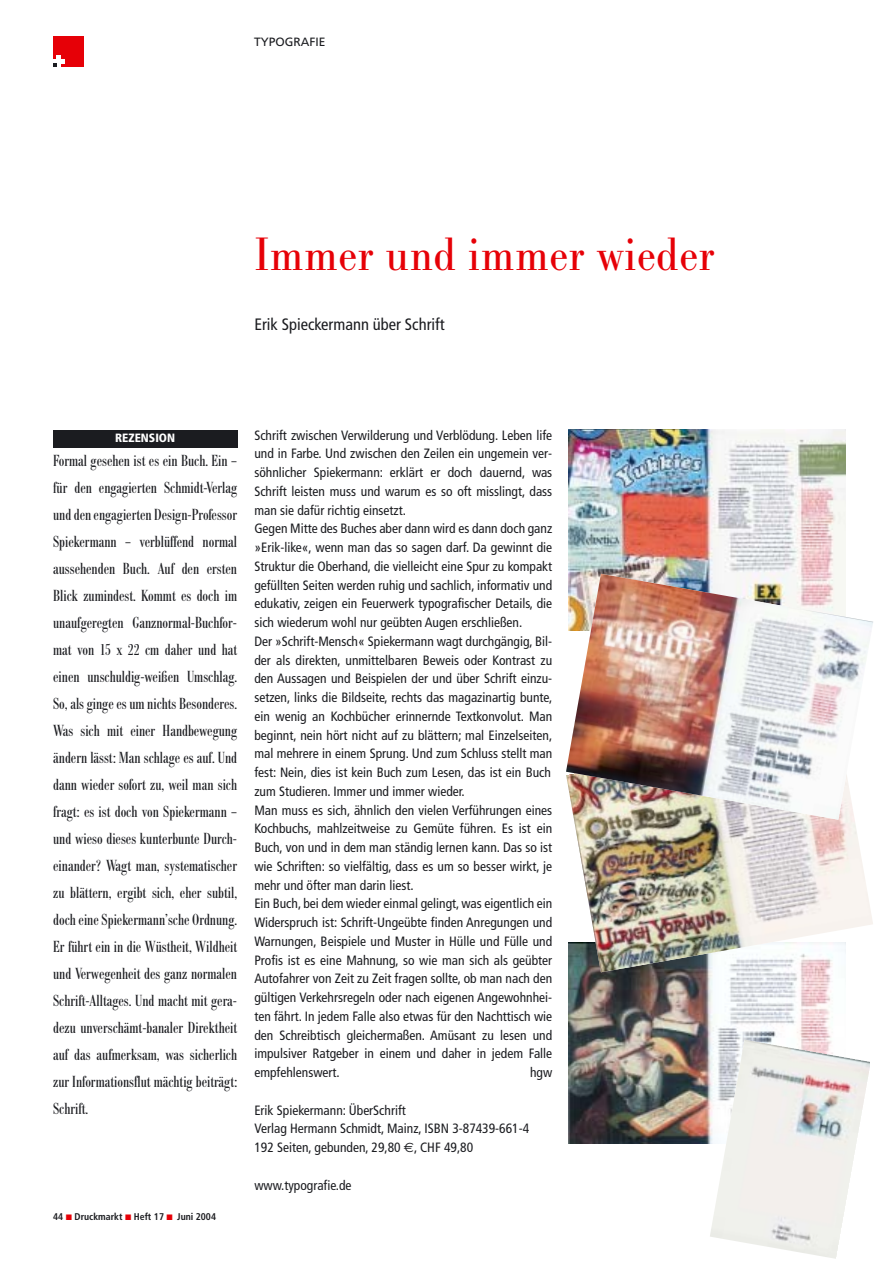
<style>
.page{position:relative;width:893px;height:1263px;background:#fff}
.page>*{position:absolute;margin:0;border:0;box-sizing:border-box;transform-origin:0 0}
.t1{font:48px "Bodoni Nr 1 SB";color:#e60007;scale:.9 1}
.t2{font:16.5px/27px "Bodoni Nr 1 SB Con";color:#1b1c20;text-align:justify}
.t3{font:condensed 16.5px "Frutiger";color:#1b1c20}
.t4{font:condensed 13.5px/18.8px "Frutiger";color:#1b1c20}
.t5{font:12px "Frutiger";color:#1b1c20}
.t6{font:900 condensed 12px "Frutiger";color:#fff}
.t7{font:700 condensed 9.75px "Frutiger";color:#1b1c20}
.s1{font-family:"Euro Sans";font-stretch:normal}
</style>
<div class="page">
<div style="left:53px;top:431px;width:184px;height:17px;background:#1b1c20"></div>
<div style="left:53px;top:36px;width:31px;height:31px;background:#e60007"></div>
<div style="left:53px;top:59px;width:12px;height:5px;background:#fff"></div>
<hr style="left:57px;top:56px;width:4px;height:11px;background:#fff">
<img style="left:568px;top:429px;width:277px;height:145px">
<img style="left:568px;top:972px;width:264px;height:171px">
<img style="left:568px;top:820px;width:305px;height:152px">
<img style="left:566px;top:574px;width:307px;height:246px">
<img style="left:709px;top:1040px;width:161px;height:219px">
<p class="t5" style="left:254px;top:37px;width:73px">TYPOGRAFIE</p>
<h1 class="t1" style="left:254px;top:235px;width:513px">Immer und immer wieder</h1>
<p class="t3" style="left:254px;top:317px;width:192px">Erik Spieckermann über Schrift</p>
<p class="t6" style="left:115px;top:433px;width:62px">REZENSION</p>
<p class="t2" style="left:53px;top:449px;width:185px">Formal gesehen ist es ein Buch. Ein – für den engagierten Schmidt-Verlag und den engagierten Design-Professor Spiekermann – verblüffend normal aussehenden Buch. Auf den ersten Blick zumindest. Kommt es doch im unaufgeregten Ganznormal-Buchfor&shy;mat von 15 x 22 cm daher und hat einen unschuldig-weißen Umschlag.<br>So, als ginge es um nichts Besonderes.<br>Was sich mit einer Handbewegung ändern lässt: Man schlage es auf. Und dann wieder sofort zu, weil man sich fragt: es ist doch von Spiekermann – und wieso dieses kunterbunte Durch&shy;einander? Wagt man, systematischer zu blättern, ergibt sich, eher subtil, doch eine Spiekermann’sche Ordnung.<br>Er führt ein in die Wüstheit, Wildheit und Verwegenheit des ganz normalen Schrift-Alltages. Und macht mit gera&shy;dezu unverschämt-banaler Direktheit auf das aufmerksam, was sicherlich zur Informationsflut mächtig beiträgt:<br>Schrift.</p>
<p class="t7" style="left:53px;top:1212px;width:112px">44 Druckmarkt Heft 17</p>
<p class="t7" style="left:177px;top:1212px;width:40px">Juni 2004</p>
<p class="t4" style="left:254px;top:427px;width:299px">Schrift zwischen Verwilderung und Verblödung. Leben life und in Farbe. Und zwischen den Zeilen ein ungemein ver&shy;söhnlicher Spiekermann: erklärt er doch dauernd, was Schrift leisten muss und warum es so oft misslingt, dass man sie dafür richtig einsetzt.<br>Gegen Mitte des Buches aber dann wird es dann doch ganz »Erik-like«, wenn man das so sagen darf. Da gewinnt die Struktur die Oberhand, die vielleicht eine Spur zu kompakt gefüllten Seiten werden ruhig und sachlich, informativ und edukativ, zeigen ein Feuerwerk typografischer Details, die sich wiederum wohl nur geübten Augen erschließen.<br>Der »Schrift-Mensch« Spiekermann wagt durchgängig, Bil&shy;der als direkten, unmittelbaren Beweis oder Kontrast zu den Aussagen und Beispielen der und über Schrift einzu&shy;setzen, links die Bildseite, rechts das magazinartig bunte, ein wenig an Kochbücher erinnernde Textkonvolut. Man beginnt, nein hört nicht auf zu blättern; mal Einzelseiten, mal mehrere in einem Sprung. Und zum Schluss stellt man fest: Nein, dies ist kein Buch zum Lesen, das ist ein Buch zum Studieren. Immer und immer wieder.<br>Man muss es sich, ähnlich den vielen Verführungen eines Kochbuchs, mahlzeitweise zu Gemüte führen. Es ist ein Buch, von und in dem man ständig lernen kann. Das so ist wie Schriften: so vielfältig, dass es um so besser wirkt, je mehr und öfter man darin liest.<br>Ein Buch, bei dem wieder einmal gelingt, was eigentlich ein Widerspruch ist: Schrift-Ungeübte finden Anregungen und Warnungen, Beispiele und Muster in Hülle und Fülle und Profis ist es eine Mahnung, so wie man sich als geübter Autofahrer von Zeit zu Zeit fragen sollte, ob man nach den gültigen Verkehrsregeln oder nach eigenen Angewohnhei&shy;ten fährt. In jedem Falle also etwas für den Nachttisch wie den Schreibtisch gleichermaßen. Amüsant zu lesen und impulsiver Ratgeber in einem und daher in jedem Falle empfehlenswert.</p>
<p class="t4" style="left:530px;top:1064px;width:24px">hgw</p>
<p class="t4" style="left:254px;top:1102px;width:276px">Erik Spiekermann: ÜberSchrift<br>Verlag Hermann Schmidt, Mainz, ISBN 3-87439-661-4<br>192 Seiten, gebunden, 29,80 <span class="s1">€</span>, CHF 49,80</p>
<p class="t4" style="left:254px;top:1177px;width:99px">www.typografie.de</p>
</div>
